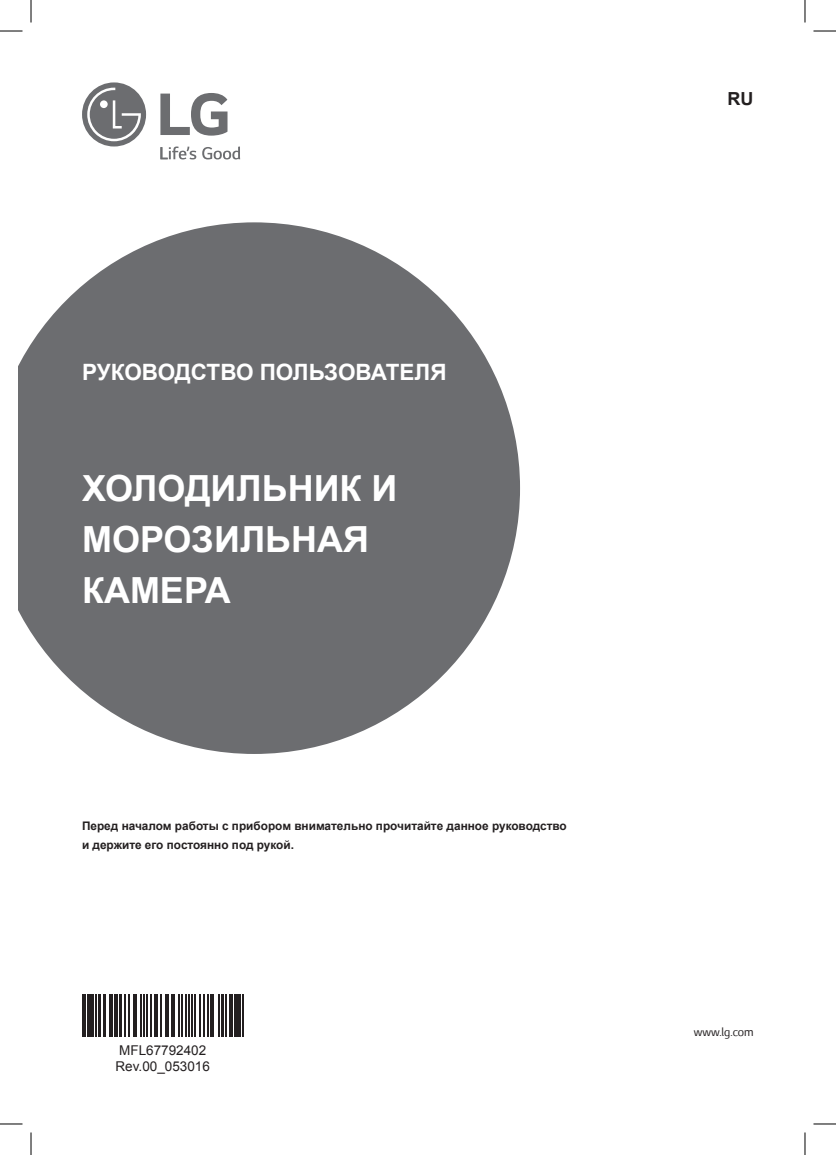
<style>
.page{position:relative;width:836px;height:1155px;background:#fff}
.page>*{position:absolute;margin:0;border:0;box-sizing:border-box;transform-origin:0 0}
.t1{font:700 36px/51px "Arial";color:#fff}
.t2{font:700 22.5px "Arial";color:#fff}
.t3{font:700 18px "Arial";color:#231f20}
.t4{font:13.5px/16.2px "Arial";color:#231f20}
.t5{font:13.5px "LG Smart";color:#231f20}
.t6{font:700 11.85px/19.5px "Arial";color:#231f20}
</style>
<div class="page">
<svg style="left:18px;top:222px;width:502px;height:532px;fill:#6c6d70"></svg>
<div style="left:82px;top:82px;width:64px;height:64px;background:#6c6d70;border-radius:50%"></div>
<svg style="left:87px;top:88px;width:54px;height:53px"></svg>
<svg style="left:160px;top:146px;width:36px;height:13px"></svg>
<svg style="left:202px;top:146px;width:38px;height:13px"></svg>
<svg style="left:160px;top:93px;width:67px;height:43px"></svg>
<hr style="left:82px;top:994px;width:1px;height:43px;background:#231f20">
<hr style="left:84px;top:994px;width:2px;height:43px;background:#231f20">
<div style="left:87px;top:994px;width:5px;height:43px;background:#231f20"></div>
<hr style="left:93px;top:994px;width:1px;height:43px;background:#231f20">
<hr style="left:95px;top:994px;width:1px;height:43px;background:#231f20">
<hr style="left:99px;top:994px;width:2px;height:43px;background:#231f20">
<hr style="left:103px;top:994px;width:3px;height:43px;background:#231f20">
<hr style="left:109px;top:994px;width:2px;height:43px;background:#231f20">
<hr style="left:112px;top:994px;width:1px;height:43px;background:#231f20">
<hr style="left:114px;top:994px;width:1px;height:43px;background:#231f20">
<hr style="left:116px;top:994px;width:2px;height:43px;background:#231f20">
<hr style="left:119px;top:994px;width:2px;height:43px;background:#231f20">
<hr style="left:125px;top:994px;width:1px;height:43px;background:#231f20">
<hr style="left:128px;top:994px;width:1px;height:43px;background:#231f20">
<hr style="left:133px;top:994px;width:1px;height:43px;background:#231f20">
<hr style="left:135px;top:994px;width:2px;height:43px;background:#231f20">
<hr style="left:140px;top:994px;width:1px;height:43px;background:#231f20">
<hr style="left:144px;top:994px;width:1px;height:43px;background:#231f20">
<hr style="left:146px;top:994px;width:1px;height:43px;background:#231f20">
<hr style="left:151px;top:994px;width:1px;height:43px;background:#231f20">
<hr style="left:154px;top:994px;width:2px;height:43px;background:#231f20">
<hr style="left:157px;top:994px;width:1px;height:43px;background:#231f20">
<hr style="left:160px;top:994px;width:2px;height:43px;background:#231f20">
<hr style="left:165px;top:994px;width:1px;height:43px;background:#231f20">
<hr style="left:167px;top:994px;width:2px;height:43px;background:#231f20">
<hr style="left:171px;top:994px;width:1px;height:43px;background:#231f20">
<hr style="left:173px;top:994px;width:2px;height:43px;background:#231f20">
<hr style="left:178px;top:994px;width:1px;height:43px;background:#231f20">
<hr style="left:182px;top:994px;width:1px;height:43px;background:#231f20">
<hr style="left:185px;top:994px;width:1px;height:43px;background:#231f20">
<hr style="left:189px;top:994px;width:1px;height:43px;background:#231f20">
<hr style="left:191px;top:994px;width:1px;height:43px;background:#231f20">
<hr style="left:195px;top:994px;width:1px;height:43px;background:#231f20">
<hr style="left:200px;top:994px;width:1px;height:43px;background:#231f20">
<hr style="left:203px;top:994px;width:1px;height:43px;background:#231f20">
<hr style="left:208px;top:994px;width:1px;height:43px;background:#231f20">
<hr style="left:210px;top:994px;width:1px;height:43px;background:#231f20">
<hr style="left:213px;top:994px;width:1px;height:43px;background:#231f20">
<hr style="left:219px;top:994px;width:1px;height:43px;background:#231f20">
<hr style="left:221px;top:994px;width:2px;height:43px;background:#231f20">
<hr style="left:226px;top:994px;width:1px;height:43px;background:#231f20">
<hr style="left:229px;top:994px;width:1px;height:43px;background:#231f20">
<hr style="left:232px;top:994px;width:1px;height:43px;background:#231f20">
<hr style="left:234px;top:994px;width:1px;height:43px;background:#231f20">
<div style="left:236px;top:994px;width:5px;height:43px;background:#231f20"></div>
<hr style="left:242px;top:994px;width:1px;height:43px;background:#231f20">
<svg style="left:0;top:31px;width:22px;height:1px"></svg>
<svg style="left:813px;top:31px;width:23px;height:1px"></svg>
<svg style="left:0;top:1123px;width:22px;height:2px"></svg>
<svg style="left:813px;top:1123px;width:23px;height:2px"></svg>
<svg style="left:31px;top:0;width:1px;height:23px"></svg>
<svg style="left:31px;top:1132px;width:1px;height:23px"></svg>
<svg style="left:804px;top:0;width:2px;height:23px"></svg>
<svg style="left:804px;top:1132px;width:2px;height:23px"></svg>
<h2 class="t2" style="left:82px;top:356px;width:366px">РУКОВОДСТВО ПОЛЬЗОВАТЕЛЯ</h2>
<h1 class="t1" style="left:82px;top:463px;width:317px">ХОЛОДИЛЬНИК И<br>МОРОЗИЛЬНАЯ<br>КАМЕРА</h1>
<p class="t6" style="left:82px;top:816px;width:486px">Перед началом работы с прибором внимательно прочитайте данное руководство и держите его постоянно под рукой.</p>
<p class="t4" style="left:116px;top:1042px;width:96px">MFL67792402<br>Rev.00_053016</p>
<h3 class="t3" style="left:727px;top:86px;width:27px">RU</h3>
<p class="t5" style="left:694px;top:1024px;width:61px">www.lg.com</p>
</div>
